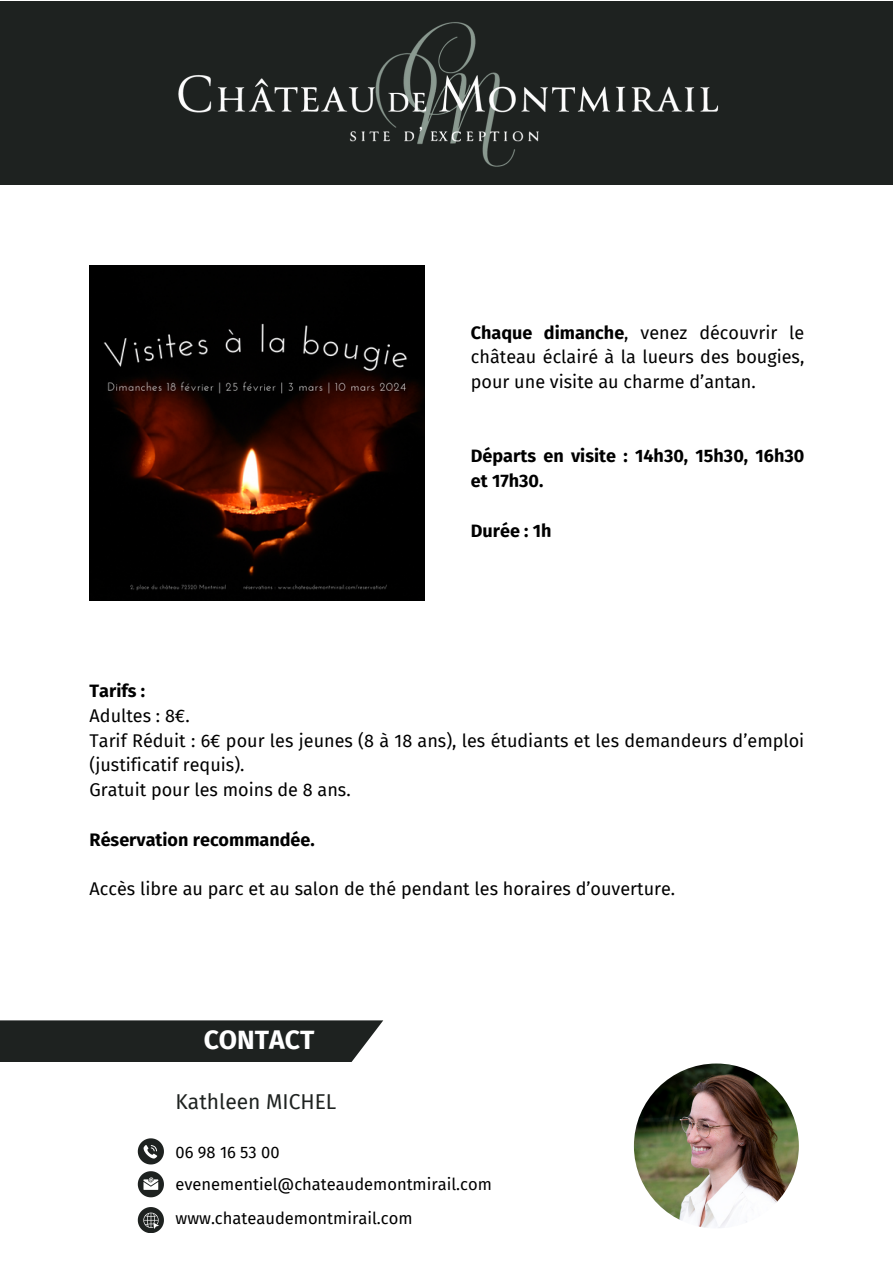
<style>
.page{position:relative;width:893px;height:1264px;background:#fff}
.page>*{position:absolute;margin:0;border:0;box-sizing:border-box;transform-origin:0 0}
.t1{font:700 26.55px "Fira Sans";color:#fff}
.t2{font:21px "Fira Sans";color:#1e2220}
.t3{font:18px/24.8px "Fira Sans";color:#000}
.t4{font:700 18px/24.8px "Fira Sans";color:#000}
.t5{font:16.5px "Fira Sans";color:#000}
.s1{font-weight:700}
</style>
<div class="page">
<svg style="left:138px;top:1138px;width:26px;height:26px"></svg>
<svg style="left:138px;top:1171px;width:26px;height:26px"></svg>
<svg style="left:138px;top:1207px;width:26px;height:25px"></svg>
<div style="left:0;top:1020px;width:383px;height:42px;background:#1e2220"></div>
<div style="left:0;top:2px;width:892px;height:183px;background:#1e2220"></div>
<img style="left:178px;top:22px;width:541px;height:145px">
<img style="left:633px;top:1063px;width:166px;height:165px">
<img style="left:89px;top:265px;width:336px;height:336px">
<p class="t3" style="left:471px;top:320px;width:335px;text-align:justify"><span class="s1">Chaque dimanche</span>, venez découvrir le château éclairé à la lueurs des bougies, pour une visite au charme d’antan.</p>
<p class="t4" style="left:471px;top:444px;width:335px">Départs en visite : 14h30, 15h30, 16h30 et 17h30.</p>
<p class="t4" style="left:471px;top:518px;width:82px">Durée : 1h</p>
<p class="t4" style="left:90px;top:678px;width:57px">Tarifs :</p>
<p class="t3" style="left:90px;top:703px;width:102px">Adultes : 8€.</p>
<p class="t3" style="left:90px;top:728px;width:716px">Tarif Réduit : 6€ pour les jeunes (8 à 18 ans), les étudiants et les demandeurs d’emploi (justificatif requis).</p>
<h3 class="t3" style="left:90px;top:777px;width:262px">Gratuit pour les moins de 8 ans.</h3>
<p class="t4" style="left:90px;top:827px;width:227px">Réservation recommandée.</p>
<h1 class="t3" style="left:90px;top:876px;width:587px">Accès libre au parc et au salon de thé pendant les horaires d’ouverture.</h1>
<p class="t1" style="left:204px;top:1023px;width:112px">CONTACT</p>
<h2 class="t2" style="left:175px;top:1089px;width:162px">Kathleen MICHEL</h2>
<h3 class="t5" style="left:175px;top:1142px;width:106px">06 98 16 53 00</h3>
<h3 class="t5" style="left:175px;top:1174px;width:318px">evenementiel@chateaudemontmirail.com</h3>
<p class="t5" style="left:175px;top:1208px;width:238px">www.chateaudemontmirail.com</p>
</div>
